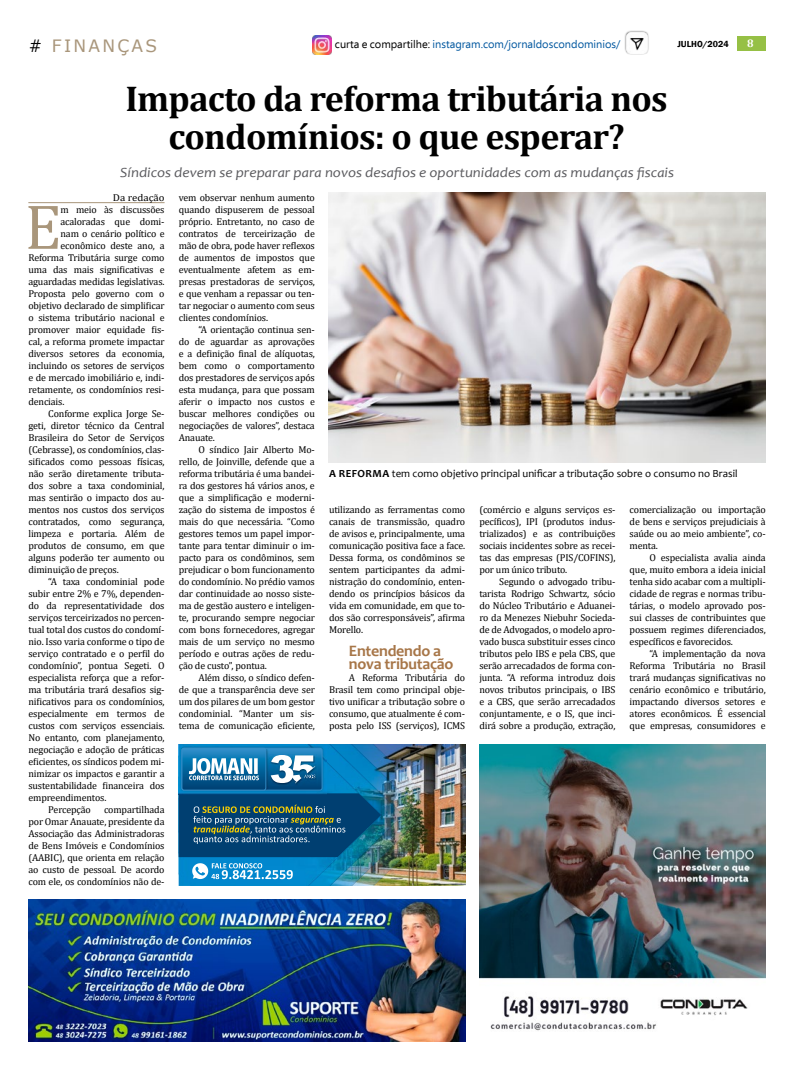
<style>
.page{position:relative;width:794px;height:1078px;background:#fff}
.page>*{position:absolute;margin:0;border:0;box-sizing:border-box;transform-origin:0 0}
.t1{font:64px "Cambria";color:#a9967b}
.t2{font:700 36px/38px "Cambria";letter-spacing:-.02em;color:#000;text-align:center}
.t3{font:17px "Verdana";letter-spacing:.135em;color:#a9967b}
.t4{font:700 16px/13px "Candara";letter-spacing:-.015em;color:#a77648}
.t5{font:italic 14px "Candara";color:#5b5b5f;scale:1.09 1}
.t6{font:11px "Ebrima";color:#00579f}
.t7{font:700 11px "Cambria";color:#fff}
.t8{font:10.9px "Candara";color:#000}
.t9{font:10px/12px "Cambria";letter-spacing:-.015em;color:#000;text-align:justify}
.t10{font:10px "Cambria";letter-spacing:-.015em;color:#000;scale:1.09 1}
.t11{font:600 9px "Franklin Gothic";color:#000}
.s1{color:#000}
.s2{font-weight:700}
</style>
<div class="page">
<div style="left:737px;top:36px;width:28px;height:14px;background:#96c045"></div>
<img style="left:313px;top:36px;width:18px;height:19px">
<div style="left:624px;top:30px;width:25px;height:25px;background:#000;opacity:.75"></div>
<img style="left:626px;top:33px;width:21px;height:20px">
<img style="left:447px;top:744px;width:18px;height:141px">
<img style="left:425px;top:744px;width:22px;height:141px">
<img style="left:404px;top:744px;width:21px;height:141px">
<img style="left:382px;top:744px;width:22px;height:141px">
<img style="left:179px;top:744px;width:203px;height:141px">
<img style="left:179px;top:744px;width:148px;height:4px">
<svg style="left:192px;top:863px;width:101px;height:16px"></svg>
<div style="left:182px;top:747px;width:84px;height:43px;border:1px solid #3490cb;border-radius:2px"></div>
<svg style="left:179px;top:748px;width:202px;height:108px;background:#236a92"></svg>
<hr style="left:28px;top:202px;width:137px;height:1px;background:#a9967b">
<img style="left:479px;top:744px;width:286px;height:287px">
<img style="left:28px;top:899px;width:437px;height:142px">
<img style="left:329px;top:193px;width:436px;height:269px">
<h3 class="t3" style="left:28px;top:34px;width:130px"><span class="s1">#</span> FINANÇAS</h3>
<p class="t6" style="left:335px;top:36px;width:287px"><span class="s1">curta e compartilhe:</span> instagram.com/jornaldoscondominios/</p>
<p class="t11" style="left:677px;top:39px;width:53px">JULHO/2024</p>
<p class="t7" style="left:747px;top:36px;width:8px">8</p>
<h2 class="t2" style="left:125px;top:79px;width:544px">Impacto da reforma tributária nos condomínios: o que esperar?</h2>
<h3 class="t5" style="left:120px;top:163px;width:509px">Síndicos devem se preparar para novos desafios e oportunidades com as mudanças fiscais</h3>
<p class="t10" style="left:113px;top:191px;width:49px">Da redação</p>
<p class="t9" style="left:179px;top:191px;width:138px">vem observar nenhum aumento quando dispuserem de pessoal próprio. Entretanto, no caso de contratos de terceirização de mão de obra, pode haver reflexos de aumentos de impostos que eventualmente afetem as em&shy;presas prestadoras de serviços, e que venham a repassar ou ten&shy;tar negociar o aumento com seus clientes condomínios.</p>
<p class="t9" style="left:179px;top:323px;width:138px;text-indent:20px">“A orientação continua sen&shy;do de aguardar as aprovações e a definição final de alíquotas, bem como o comportamento dos prestadores de serviços após esta mudança, para que possam aferir o impacto nos custos e buscar melhores condições ou negociações de valores”, destaca Anauate.</p>
<p class="t9" style="left:179px;top:443px;width:138px;text-indent:20px">O síndico Jair Alberto Mo&shy;rello, de Joinville, defende que a reforma tributária é uma bandei&shy;ra dos gestores há vários anos, e que a simplificação e moderni&shy;zação do sistema de impostos é mais do que necessária. “Como gestores temos um papel impor&shy;tante para tentar diminuir o im&shy;pacto para os condôminos, sem prejudicar o bom funcionamento do condomínio. No prédio vamos dar continuidade ao nosso siste&shy;ma de gestão austero e inteligen&shy;te, procurando sempre negociar com bons fornecedores, agregar mais de um serviço no mesmo período e outras ações de redu&shy;ção de custo”, pontua.</p>
<p class="t9" style="left:179px;top:671px;width:138px;text-indent:20px">Além disso, o síndico defen&shy;de que a transparência deve ser um dos pilares de um bom gestor condominial. “Manter um sis&shy;tema de comunicação eficiente,</p>
<h1 class="t1" style="left:25px;top:189px;width:31px">E</h1>
<p class="t9" style="left:61px;top:203px;width:105px">m meio às discussões</p>
<p class="t9" style="left:61px;top:215px;width:105px">acaloradas que domi-</p>
<p class="t9" style="left:61px;top:227px;width:105px">nam o cenário político e</p>
<p class="t9" style="left:61px;top:239px;width:106px">econômico deste ano, a</p>
<p class="t9" style="left:28px;top:251px;width:138px">Reforma Tributária surge como</p>
<p class="t9" style="left:28px;top:263px;width:138px">uma das mais significativas e</p>
<p class="t9" style="left:28px;top:275px;width:138px">aguardadas medidas legislativas.</p>
<p class="t9" style="left:28px;top:287px;width:138px">Proposta pelo governo com o</p>
<p class="t9" style="left:28px;top:299px;width:138px">objetivo declarado de simplificar</p>
<p class="t9" style="left:28px;top:311px;width:138px">o sistema tributário nacional e</p>
<p class="t9" style="left:28px;top:323px;width:138px">promover maior equidade fis-</p>
<p class="t9" style="left:28px;top:335px;width:138px">cal, a reforma promete impactar</p>
<p class="t9" style="left:28px;top:347px;width:138px">diversos setores da economia,</p>
<p class="t9" style="left:28px;top:359px;width:138px">incluindo os setores de serviços</p>
<p class="t9" style="left:28px;top:371px;width:138px">e de mercado imobiliário e, indi-</p>
<p class="t9" style="left:28px;top:383px;width:138px">retamente, os condomínios resi-</p>
<p class="t9" style="left:28px;top:395px;width:38px">denciais.</p>
<p class="t9" style="left:48px;top:407px;width:118px">Conforme explica Jorge Se-</p>
<p class="t9" style="left:28px;top:419px;width:138px">geti, diretor técnico da Central</p>
<p class="t9" style="left:28px;top:431px;width:138px">Brasileira do Setor de Serviços</p>
<p class="t9" style="left:28px;top:443px;width:138px">(Cebrasse), os condomínios, clas-</p>
<p class="t9" style="left:28px;top:455px;width:138px">sificados como pessoas físicas,</p>
<p class="t9" style="left:28px;top:467px;width:138px">não serão diretamente tributa-</p>
<p class="t9" style="left:28px;top:479px;width:138px">dos sobre a taxa condominial,</p>
<p class="t9" style="left:28px;top:491px;width:138px">mas sentirão o impacto dos au-</p>
<p class="t9" style="left:28px;top:503px;width:138px">mentos nos custos dos serviços</p>
<p class="t9" style="left:28px;top:515px;width:138px">contratados, como segurança,</p>
<p class="t9" style="left:28px;top:527px;width:138px">limpeza e portaria. Além de</p>
<p class="t9" style="left:28px;top:539px;width:138px">produtos de consumo, em que</p>
<p class="t9" style="left:28px;top:551px;width:138px">alguns poderão ter aumento ou</p>
<p class="t9" style="left:28px;top:563px;width:92px">diminuição de preços.</p>
<p class="t9" style="left:48px;top:575px;width:118px">“A taxa condominial pode</p>
<p class="t9" style="left:28px;top:587px;width:138px">subir entre 2% e 7%, dependen-</p>
<p class="t9" style="left:28px;top:599px;width:138px">do da representatividade dos</p>
<p class="t9" style="left:28px;top:611px;width:138px">serviços terceirizados no percen-</p>
<p class="t9" style="left:28px;top:623px;width:138px">tual total dos custos do condomí-</p>
<p class="t9" style="left:28px;top:635px;width:138px">nio. Isso varia conforme o tipo de</p>
<p class="t9" style="left:28px;top:647px;width:138px">serviço contratado e o perfil do</p>
<p class="t9" style="left:28px;top:659px;width:138px">condomínio”, pontua Segeti. O</p>
<p class="t9" style="left:28px;top:671px;width:138px">especialista reforça que a refor-</p>
<p class="t9" style="left:28px;top:683px;width:138px">ma tributária trará desafios sig-</p>
<p class="t9" style="left:28px;top:695px;width:138px">nificativos para os condomínios,</p>
<p class="t9" style="left:28px;top:707px;width:138px">especialmente em termos de</p>
<p class="t9" style="left:28px;top:719px;width:138px">custos com serviços essenciais.</p>
<p class="t9" style="left:28px;top:731px;width:138px">No entanto, com planejamento,</p>
<p class="t9" style="left:28px;top:743px;width:138px">negociação e adoção de práticas</p>
<p class="t9" style="left:28px;top:755px;width:138px">eficientes, os síndicos podem mi-</p>
<p class="t9" style="left:28px;top:767px;width:138px">nimizar os impactos e garantir a</p>
<p class="t9" style="left:28px;top:779px;width:138px">sustentabilidade financeira dos</p>
<p class="t9" style="left:28px;top:791px;width:79px">empreendimentos.</p>
<p class="t9" style="left:48px;top:803px;width:44px">Percepção</p>
<p class="t8" style="left:329px;top:466px;width:410px"><span class="s2">A refo rma</span> tem como objetivo principal unificar a tributação sobre o consumo no Brasil</p>
<p class="t9" style="left:479px;top:503px;width:138px">(comércio e alguns serviços es&shy;pecíficos), IPI (produtos indus&shy;trializados) e as contribuições sociais incidentes sobre as recei&shy;tas das empresas (PIS/COFINS), por um único tributo.</p>
<p class="t9" style="left:479px;top:575px;width:138px;text-indent:20px">Segundo o advogado tribu&shy;tarista Rodrigo Schwartz, sócio do Núcleo Tributário e Aduanei&shy;ro da Menezes Niebuhr Socieda&shy;de de Advogados, o modelo apro&shy;vado busca substituir esses cinco tributos pelo IBS e pela CBS, que serão arrecadados de forma con&shy;junta. “A reforma introduz dois novos tributos principais, o IBS e a CBS, que serão arrecadados conjuntamente, e o IS, que inci&shy;dirá sobre a produção, extração,</p>
<p class="t9" style="left:329px;top:503px;width:138px">utilizando as ferramentas como canais de transmissão, quadro de avisos e, principalmente, uma comunicação positiva face a face.<br>Dessa forma, os condôminos se sentem participantes da admi&shy;nistração do condomínio, enten&shy;dendo os princípios básicos da vida em comunidade, em que to&shy;dos são corresponsáveis”, afirma Morello.</p>
<h3 class="t4" style="left:349px;top:643px;width:106px">Entendendo a nova tributação</h3>
<p class="t9" style="left:329px;top:671px;width:138px;text-indent:20px">A Reforma Tributária do Brasil tem como principal obje&shy;tivo unificar a tributação sobre o consumo, que atualmente é com&shy;posta pelo ISS (serviços), ICMS</p>
<p class="t9" style="left:629px;top:503px;width:138px">comercialização ou importação de bens e serviços prejudiciais à saúde ou ao meio ambiente”, co&shy;menta.</p>
<p class="t9" style="left:629px;top:551px;width:138px;text-indent:20px">O especialista avalia ainda que, muito embora a ideia inicial tenha sido acabar com a multipli&shy;cidade de regras e normas tribu&shy;tárias, o modelo aprovado pos&shy;sui classes de contribuintes que possuem regimes diferenciados, específicos e favorecidos.</p>
<p class="t9" style="left:629px;top:647px;width:138px;text-indent:20px">“A implementação da nova Reforma Tributária no Brasil trará mudanças significativas no cenário econômico e tributário, impactando diversos setores e atores econômicos. É essencial que empresas, consumidores e</p>
<p class="t9" style="left:28px;top:803px;width:138px;text-indent:76px">compartilhada por Omar Anauate, presidente da Associação das Administradoras de Bens Imóveis e Condomínios (AABIC), que orienta em relação ao custo de pessoal. De acordo com ele, os condomínios não de-</p>
</div>
